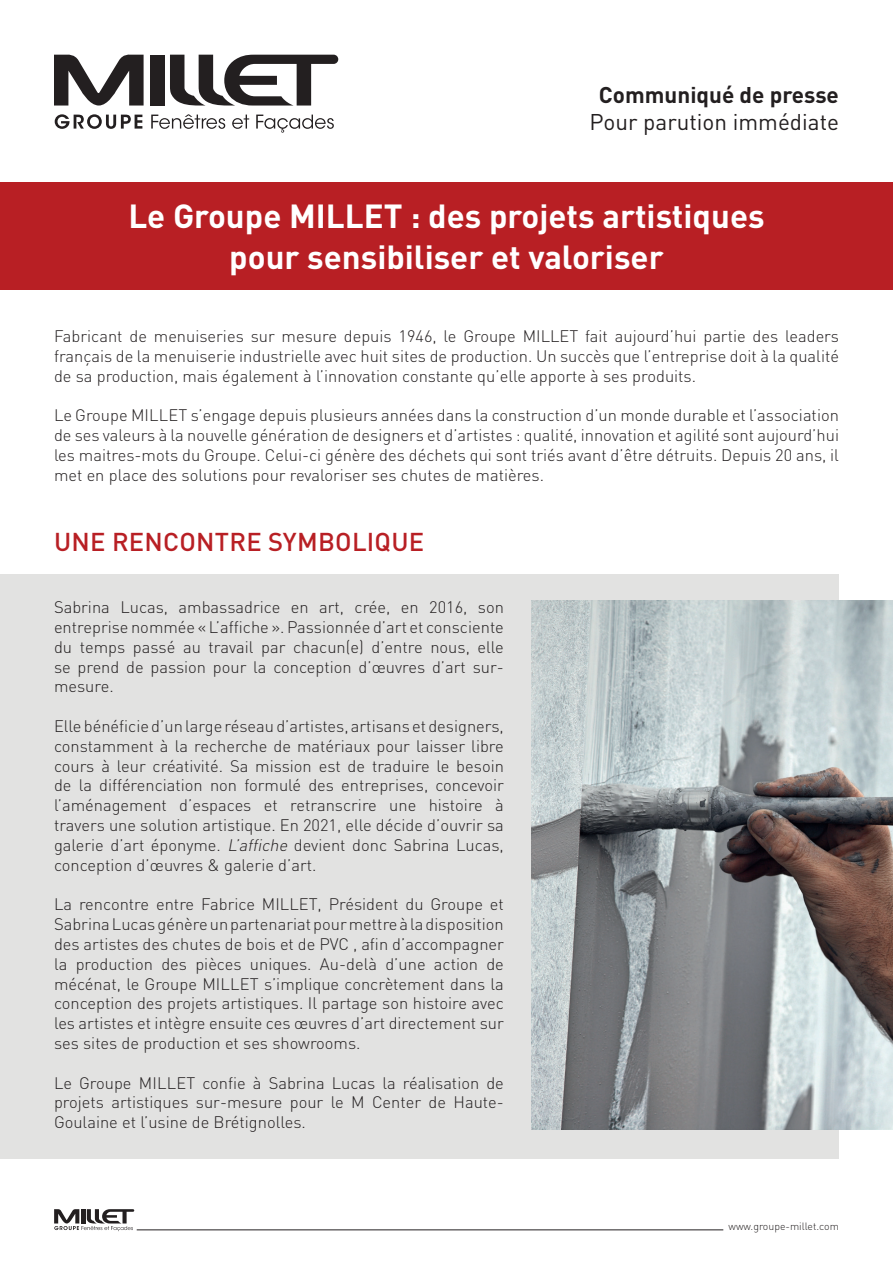
<style>
.page{position:relative;width:893px;height:1263px;background:#fff}
.page>*{position:absolute;margin:0;border:0;box-sizing:border-box;transform-origin:0 0}
.t1{font:700 33px/40.5px "DIN Pro";color:#fff;text-align:center}
.t2{font:500 25.5px "DIN Pro";letter-spacing:.01em;color:#b81f24}
.t3{font:22.5px "DIN Pro";color:#231f20}
.t4{font:700 22.5px "DIN Pro";color:#231f20}
.t5{font:300 16.5px/19.8px "DIN Pro";color:#231f20;text-align:justify}
.t6{font:300 10.5px "DIN Pro";color:#231f20}
.s1{font-style:italic}
</style>
<div class="page">
<div style="left:0;top:574px;width:839px;height:585px;background:#e2e2e1"></div>
<div style="left:0;top:183px;width:893px;height:107px;background:#b81f24"></div>
<svg style="left:54px;top:54px;width:90px;height:52px"></svg>
<div style="left:150px;top:55px;width:14px;height:51px;background:#231f20"></div>
<svg style="left:170px;top:55px;width:168px;height:51px"></svg>
<svg style="left:151px;top:114px;width:74px;height:15px"></svg>
<svg style="left:232px;top:115px;width:17px;height:14px"></svg>
<svg style="left:256px;top:115px;width:78px;height:18px"></svg>
<svg style="left:55px;top:114px;width:87px;height:15px"></svg>
<hr style="left:137px;top:1229px;width:586px;height:1px;background:#231f20">
<svg style="left:54px;top:1209px;width:80px;height:22px"></svg>
<img style="left:531px;top:601px;width:362px;height:528px">
<h3 class="t4" style="left:599px;top:79px;width:242px">Communiqué de presse</h3>
<h3 class="t3" style="left:590px;top:106px;width:251px">Pour parution immédiate</h3>
<h1 class="t1" style="left:128px;top:195px;width:638px">Le Groupe MILLET : des projets artistiques pour sensibiliser et valoriser</h1>
<p class="t5" style="left:54px;top:326px;width:786px">Fabricant de menuiseries sur mesure depuis 1946, le Groupe MILLET fait aujourd’hui partie des leaders français de la menuiserie industrielle avec huit sites de production. Un succès que l’entreprise doit à la qualité de sa production, mais également à l’innovation constante qu’elle apporte à ses produits.</p>
<p class="t5" style="left:54px;top:405px;width:787px">Le Groupe MILLET s’engage depuis plusieurs années dans la construction d’un monde durable et l’association de ses valeurs à la nouvelle génération de designers et d’artistes : qualité, innovation et agilité sont aujourd’hui les maitres-mots du Groupe. Celui-ci génère des déchets qui sont triés avant d’être détruits. Depuis 20 ans, il met en place des solutions pour revaloriser ses chutes de matières.</p>
<h2 class="t2" style="left:54px;top:524px;width:372px">UNE RENCONTRE SYMBOLIQUE</h2>
<p class="t5" style="left:54px;top:597px;width:451px">Sabrina Lucas, ambassadrice en art, crée, en 2016, son entreprise nommée « L’affiche ». Passionnée d’art et consciente du temps passé au travail par chacun(e) d’entre nous, elle se prend de passion pour la conception d’œuvres d’art sur&shy;mesure.</p>
<p class="t5" style="left:54px;top:715px;width:451px;text-align:left">Elle bénéficie d’un large réseau d’artistes, artisans et designers, constamment à la recherche de matériaux pour laisser libre cours à leur créativité. Sa mission est de traduire le besoin de la différenciation non formulé des entreprises, concevoir l’aménagement d’espaces et retranscrire une histoire à travers une solution artistique. En 2021, elle décide d’ouvrir sa galerie d’art éponyme. <span class="s1">L’affiche</span> devient donc Sabrina Lucas, conception d’œuvres &amp; galerie d’art.</p>
<p class="t5" style="left:54px;top:894px;width:451px">La rencontre entre Fabrice MILLET, Président du Groupe et Sabrina Lucas génère un partenariat pour mettre à la disposition des artistes des chutes de bois et de PVC , afin d’accompagner la production des pièces uniques. Au-delà d’une action de mécénat, le Groupe MILLET s’implique concrètement dans la conception des projets artistiques. Il partage son histoire avec les artistes et intègre ensuite ces œuvres d’art directement sur ses sites de production et ses showrooms.</p>
<p class="t5" style="left:54px;top:1072px;width:451px">Le Groupe MILLET confie à Sabrina Lucas la réalisation de projets artistiques sur-mesure pour le M Center de Haute-Goulaine et l’usine de Brétignolles.</p>
<p class="t6" style="left:728px;top:1219px;width:112px">www.groupe-millet.com</p>
</div>
